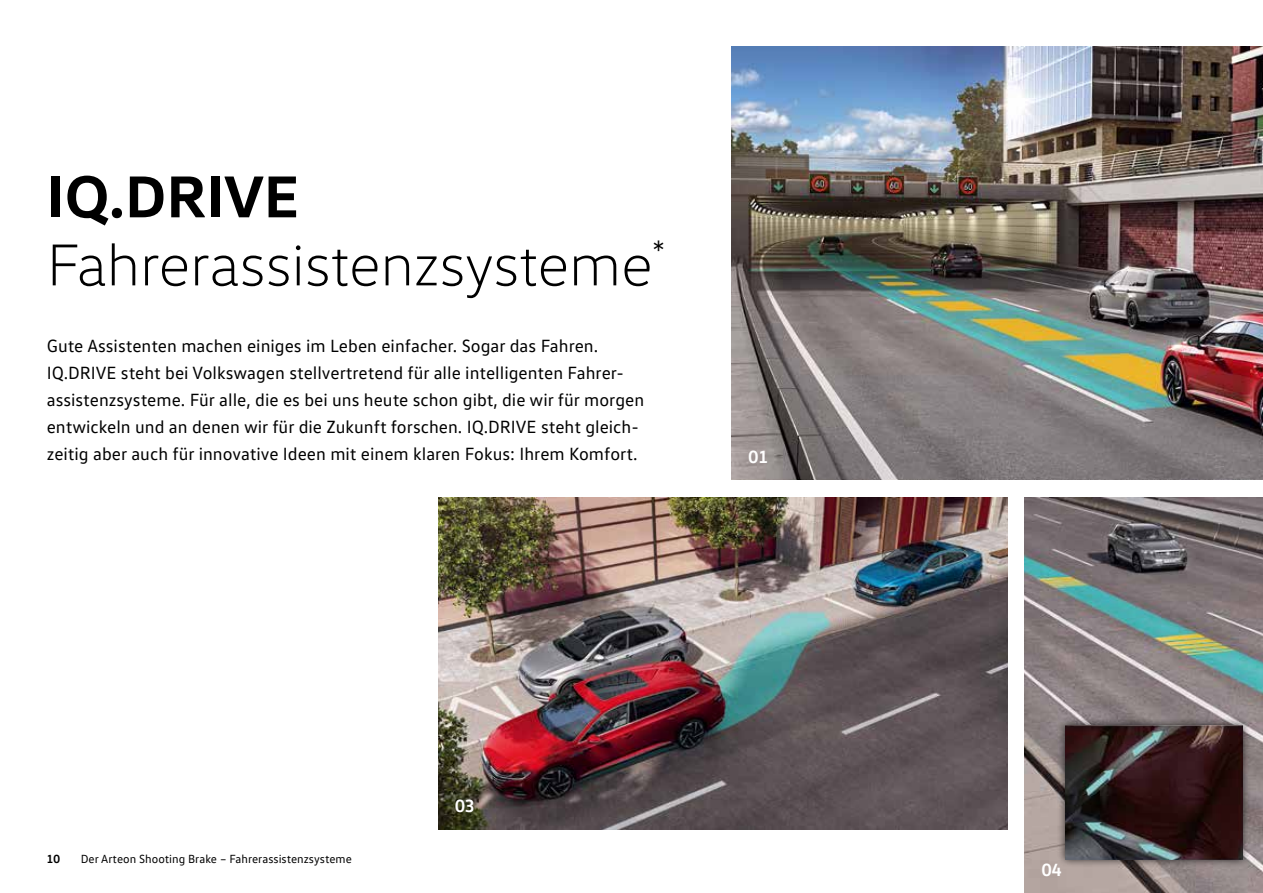
<style>
.page{position:relative;width:1263px;height:893px;background:#fff}
.page>*{position:absolute;margin:0;border:0;box-sizing:border-box;transform-origin:0 0}
.t1{font:300 60px/68.1px "VW Head";color:#000}
.t2{font:18px/27px "VW Text";color:#000}
.t3{font:700 18px "VW Text";color:#fff}
.t4{font:12px "VW Text";color:#000}
.t5{font:700 12px "VW Text";color:#000}
.s1{font-weight:700}
</style>
<div class="page">
<img style="left:438px;top:497px;width:570px;height:332px">
<img style="left:731px;top:47px;width:532px;height:432px">
<img style="left:1025px;top:497px;width:238px;height:396px">
<div style="left:1057px;top:717px;width:193px;height:151px;background:#000;opacity:.75"></div>
<img style="left:1065px;top:725px;width:177px;height:135px">
<h1 class="t1" style="left:47px;top:162px;width:621px"><span class="s1">IQ.DRIVE<br></span>Fahrerassistenzsysteme<sup>*</sup></h1>
<p class="t2" style="left:47px;top:332px;width:599px">Gute Assistenten machen einiges im Leben einfacher. Sogar das Fahren.<br>IQ.DRIVE steht bei Volkswagen stellvertretend für alle intelligenten Fahrer&shy;assistenzsysteme. Für alle, die es bei uns heute schon gibt, die wir für morgen entwickeln und an denen wir für die Zukunft forschen. IQ.DRIVE steht gleich&shy;zeitig aber auch für innovative Ideen mit einem klaren Fokus: Ihrem Komfort.</p>
<p class="t3" style="left:748px;top:445px;width:21px">01</p>
<p class="t5" style="left:47px;top:851px;width:15px">10</p>
<p class="t4" style="left:81px;top:852px;width:273px">Der Arteon Shooting Brake – Fahrerassistenzsysteme</p>
<p class="t3" style="left:455px;top:794px;width:21px">03</p>
<p class="t3" style="left:1042px;top:858px;width:21px">04</p>
</div>
